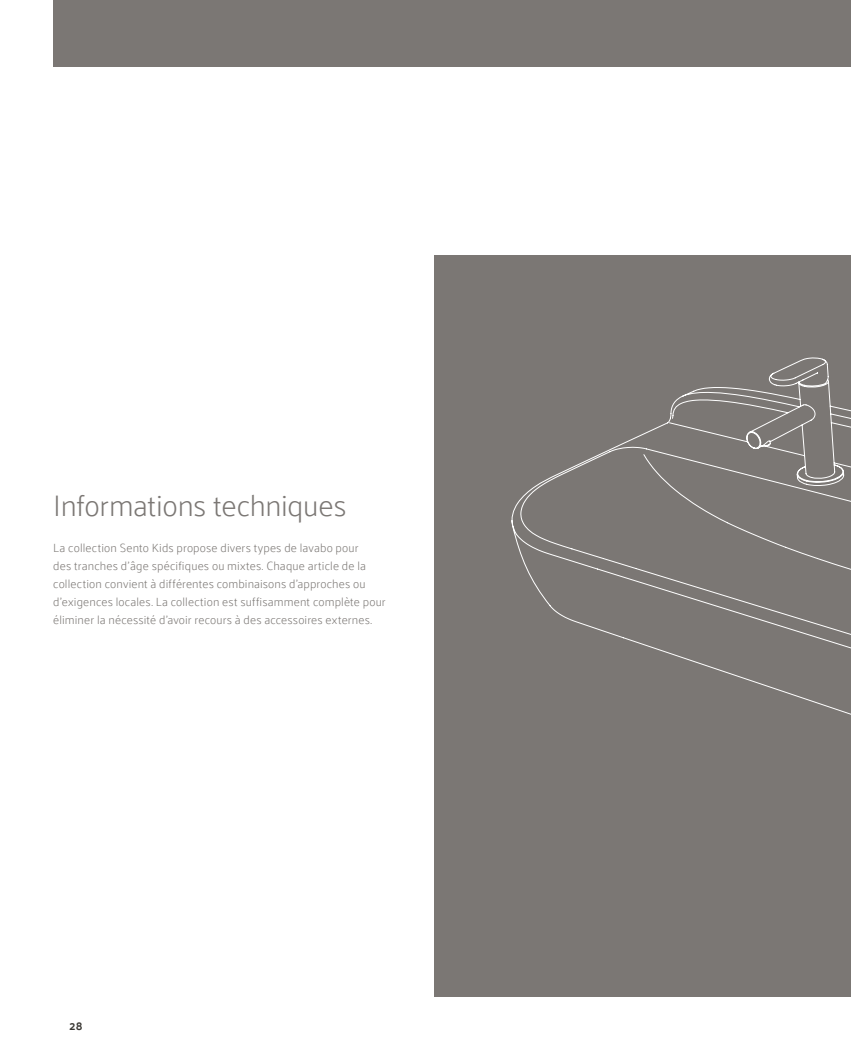
<style>
.page{position:relative;width:851px;height:1063px;background:#fff}
.page>*{position:absolute;margin:0;border:0;box-sizing:border-box;transform-origin:0 0}
.t1{font:200 30px "Palanquin";letter-spacing:-.01em;color:#7b7774}
.t2{font:200 12px/18px "Palanquin";letter-spacing:.01em;color:#7b7774}
.t3{font:700 12px "Palanquin";color:#3a3834}
</style>
<div class="page">
<div style="left:434px;top:255px;width:416px;height:742px;background:#7b7774"></div>
<svg style="left:511px;top:357px;width:339px;height:358px"></svg>
<div style="left:53px;top:0;width:797px;height:66px;background:#7b7774"></div>
<svg style="left:797px;top:66px;width:53px;height:1px"></svg>
<h1 class="t1" style="left:53px;top:489px;width:295px">Informations techniques</h1>
<p class="t2" style="left:53px;top:539px;width:334px">La collection Sento Kids propose divers types de lavabo pour<br>des tranches d’âge spécifiques ou mixtes. Chaque article de la collection convient à différentes combinaisons d’approches ou d’exigences locales. La collection est suffisamment complète pour éliminer la nécessité d’avoir recours à des accessoires externes.</p>
<p class="t3" style="left:70px;top:1019px;width:14px">28</p>
</div>
